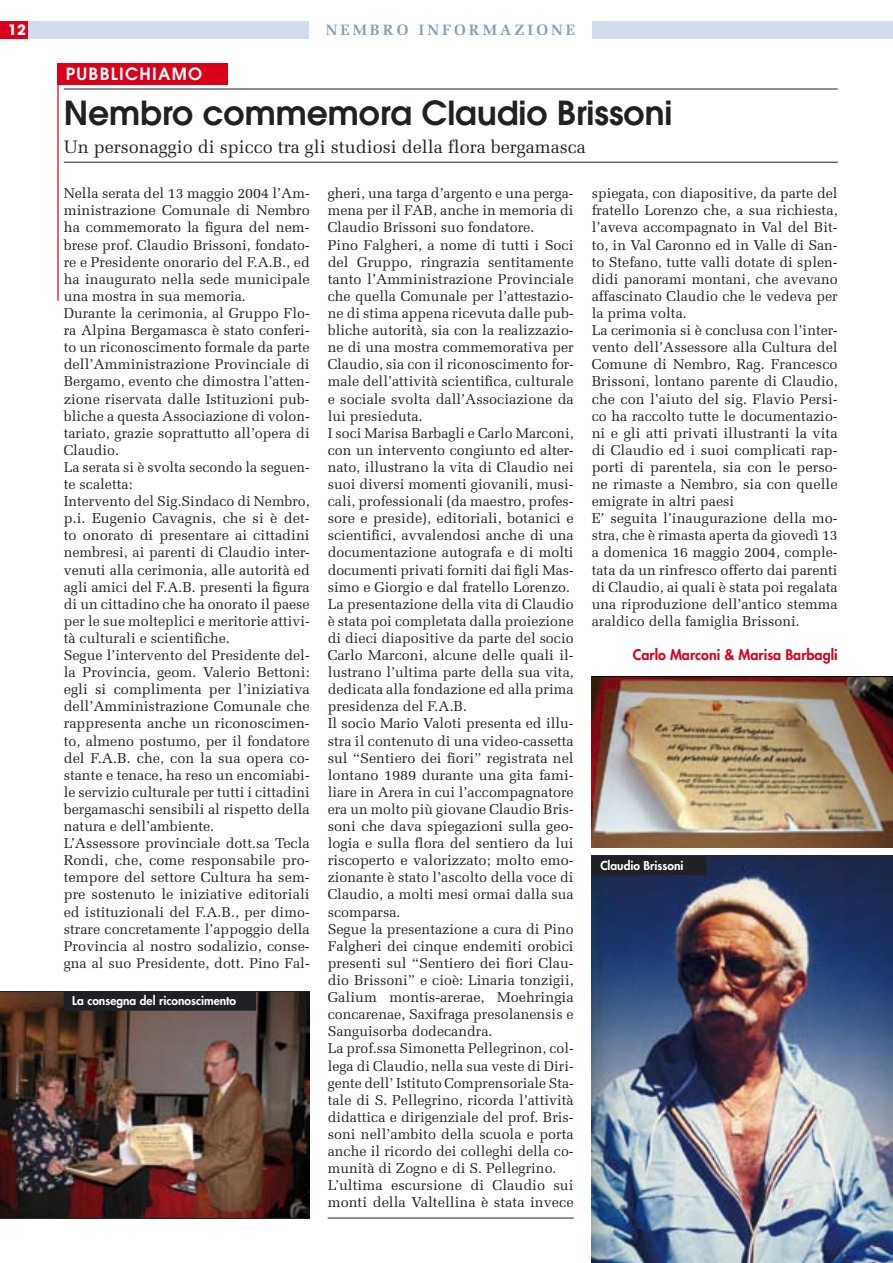
<style>
.page{position:relative;width:893px;height:1263px;background:#fff}
.page>*{position:absolute;margin:0;border:0;box-sizing:border-box;transform-origin:0 0}
.t1{font:600 33px "Avant Garde";color:#202124}
.t2{font:18px "Melior";color:#202124}
.t3{font:600 16.8px "Avant Garde";letter-spacing:.075em;color:#fff}
.t4{font:700 15px "Melior";letter-spacing:.2em;color:#85a1b9}
.t5{font:14.25px/17.1px "Melior";color:#202124}
.t6{font:800 14.25px "Futura";color:#db001a}
.t7{font:700 14.25px "Avant Garde";color:#fff}
.t8{font:800 12px "Futura";color:#fff}
</style>
<div class="page">
<img style="left:592px;top:677px;width:301px;height:170px">
<img style="left:592px;top:855px;width:301px;height:408px">
<img style="left:0;top:992px;width:310px;height:226px">
<hr style="left:64px;top:89px;width:774px;height:1px;background:#202124">
<hr style="left:64px;top:162px;width:774px;height:1px;background:#202124">
<hr style="left:0;top:991px;width:310px;height:1px;background:#202124">
<div style="left:64px;top:991px;width:192px;height:20px;background:#202124"></div>
<hr style="left:328px;top:1218px;width:246px;height:1px;background:#202124">
<hr style="left:592px;top:676px;width:301px;height:1px;background:#020000">
<hr style="left:0;top:1218px;width:310px;height:1px;background:#202124">
<div style="left:57px;top:64px;width:170px;height:21px;background:#db001a"></div>
<hr style="left:57px;top:64px;width:2px;height:237px;background:#db001a">
<div style="left:592px;top:856px;width:114px;height:19px;background:#202124"></div>
<div style="left:0;top:21px;width:309px;height:17px;background:#d1ddeb"></div>
<div style="left:592px;top:21px;width:301px;height:17px;background:#d1ddeb"></div>
<div style="left:0;top:21px;width:28px;height:17px;background:#db001a"></div>
<p class="t7" style="left:8px;top:21px;width:19px">12</p>
<p class="t4" style="left:326px;top:21px;width:251px">NEMBRO INFORMAZIONE</p>
<p class="t3" style="left:66px;top:63px;width:138px">PUBBLICHIAMO</p>
<h1 class="t1" style="left:64px;top:92px;width:610px">Nembro commemora Claudio Brissoni</h1>
<p class="t2" style="left:64px;top:136px;width:523px">Un personaggio di spicco tra gli studiosi della flora bergamasca</p>
<p class="t5" style="left:64px;top:185px;width:247px">Nella serata del 13 maggio 2004 l’Am&shy;ministrazione Comunale di Nembro ha commemorato la figura del nem&shy;brese prof. Claudio Brissoni, fondato&shy;re e Presidente onorario del F.A.B., ed ha inaugurato nella sede municipale una mostra in sua memoria.<br>Durante la cerimonia, al Gruppo Flo&shy;ra Alpina Bergamasca è stato conferi&shy;to un riconoscimento formale da parte dell’Amministrazione Provinciale di Bergamo, evento che dimostra l’atten&shy;zione riservata dalle Istituzioni pub&shy;bliche a questa Associazione di volon&shy;tariato, grazie soprattutto all’opera di Claudio.<br>La serata si è svolta secondo la seguen&shy;te scaletta:<br>Intervento del Sig.Sindaco di Nembro, p.i. Eugenio Cavagnis, che si è det&shy;to onorato di presentare ai cittadini nembresi, ai parenti di Claudio inter&shy;venuti alla cerimonia, alle autorità ed agli amici del F.A.B. presenti la figura di un cittadino che ha onorato il paese per le sue molteplici e meritorie attivi&shy;tà culturali e scientifiche.<br>Segue l’intervento del Presidente del&shy;la Provincia, geom. Valerio Bettoni: egli si complimenta per l’iniziativa dell’Amministrazione Comunale che rappresenta anche un riconoscimen&shy;to, almeno postumo, per il fondatore del F.A.B. che, con la sua opera co&shy;stante e tenace, ha reso un encomiabi&shy;le servizio culturale per tutti i cittadini bergamaschi sensibili al rispetto della natura e dell’ambiente.<br>L’Assessore provinciale dott.sa Tecla Rondi, che, come responsabile pro&shy;tempore del settore Cultura ha sem&shy;pre sostenuto le iniziative editoriali ed istituzionali del F.A.B., per dimo&shy;strare concretamente l’appoggio della Provincia al nostro sodalizio, conse&shy;gna al suo Presidente, dott. Pino Fal-</p>
<p class="t8" style="left:72px;top:993px;width:165px">La consegna del riconoscimento</p>
<p class="t5" style="left:328px;top:185px;width:247px">gheri, una targa d’argento e una perga&shy;mena per il FAB, anche in memoria di Claudio Brissoni suo fondatore.<br>Pino Falgheri, a nome di tutti i Soci del Gruppo, ringrazia sentitamente tanto l’Amministrazione Provinciale che quella Comunale per l’attestazio&shy;ne di stima appena ricevuta dalle pub&shy;bliche autorità, sia con la realizzazio&shy;ne di una mostra commemorativa per Claudio, sia con il riconoscimento for&shy;male dell’attività scientifica, culturale e sociale svolta dall’Associazione da lui presieduta.<br>I soci Marisa Barbagli e Carlo Marconi, con un intervento congiunto ed alter&shy;nato, illustrano la vita di Claudio nei suoi diversi momenti giovanili, musi&shy;cali, professionali (da maestro, profes&shy;sore e preside), editoriali, botanici e scientifici, avvalendosi anche di una documentazione autografa e di molti documenti privati forniti dai figli Mas&shy;simo e Giorgio e dal fratello Lorenzo.<br>La presentazione della vita di Claudio è stata poi completata dalla proiezione di dieci diapositive da parte del socio Carlo Marconi, alcune delle quali il&shy;lustrano l’ultima parte della sua vita, dedicata alla fondazione ed alla prima presidenza del F.A.B.<br>Il socio Mario Valoti presenta ed illu&shy;stra il contenuto di una video-cassetta sul “Sentiero dei fiori” registrata nel lontano 1989 durante una gita fami&shy;liare in Arera in cui l’accompagnatore era un molto più giovane Claudio Bris&shy;soni che dava spiegazioni sulla geo&shy;logia e sulla flora del sentiero da lui riscoperto e valorizzato; molto emo&shy;zionante è stato l’ascolto della voce di Claudio, a molti mesi ormai dalla sua scomparsa.<br>Segue la presentazione a cura di Pino Falgheri dei cinque endemiti orobici presenti sul “Sentiero dei fiori Clau&shy;dio Brissoni” e cioè: Linaria tonzigii, Galium montis-arerae, Moehringia concarenae, Saxifraga presolanensis e Sanguisorba dodecandra.<br>La prof.ssa Simonetta Pellegrinon, col&shy;lega di Claudio, nella sua veste di Diri&shy;gente dell’ Istituto Comprensoriale Sta&shy;tale di S. Pellegrino, ricorda l’attività didattica e dirigenziale del prof. Bris&shy;soni nell’ambito della scuola e porta anche il ricordo dei colleghi della co&shy;munità di Zogno e di S. Pellegrino.<br>L’ultima escursione di Claudio sui monti della Valtellina è stata invece</p>
<p class="t5" style="left:592px;top:185px;width:247px">spiegata, con diapositive, da parte del fratello Lorenzo che, a sua richiesta, l’aveva accompagnato in Val del Bit&shy;to, in Val Caronno ed in Valle di San&shy;to Stefano, tutte valli dotate di splen&shy;didi panorami montani, che avevano affascinato Claudio che le vedeva per la prima volta.<br>La cerimonia si è conclusa con l’inter&shy;vento dell’Assessore alla Cultura del Comune di Nembro, Rag. Francesco Brissoni, lontano parente di Claudio, che con l’aiuto del sig. Flavio Persi&shy;co ha raccolto tutte le documentazio&shy;ni e gli atti privati illustranti la vita di Claudio ed i suoi complicati rap&shy;porti di parentela, sia con le perso&shy;ne rimaste a Nembro, sia con quelle emigrate in altri paesi<br>E’ seguita l’inaugurazione della mo&shy;stra, che è rimasta aperta da giovedì 13 a domenica 16 maggio 2004, comple&shy;tata da un rinfresco offerto dai parenti di Claudio, ai quali è stata poi regalata una riproduzione dell’antico stemma araldico della famiglia Brissoni.</p>
<p class="t6" style="left:633px;top:646px;width:206px">Carlo Marconi &amp; Marisa Barbagli</p>
<p class="t8" style="left:600px;top:858px;width:85px">Claudio Brissoni</p>
</div>
